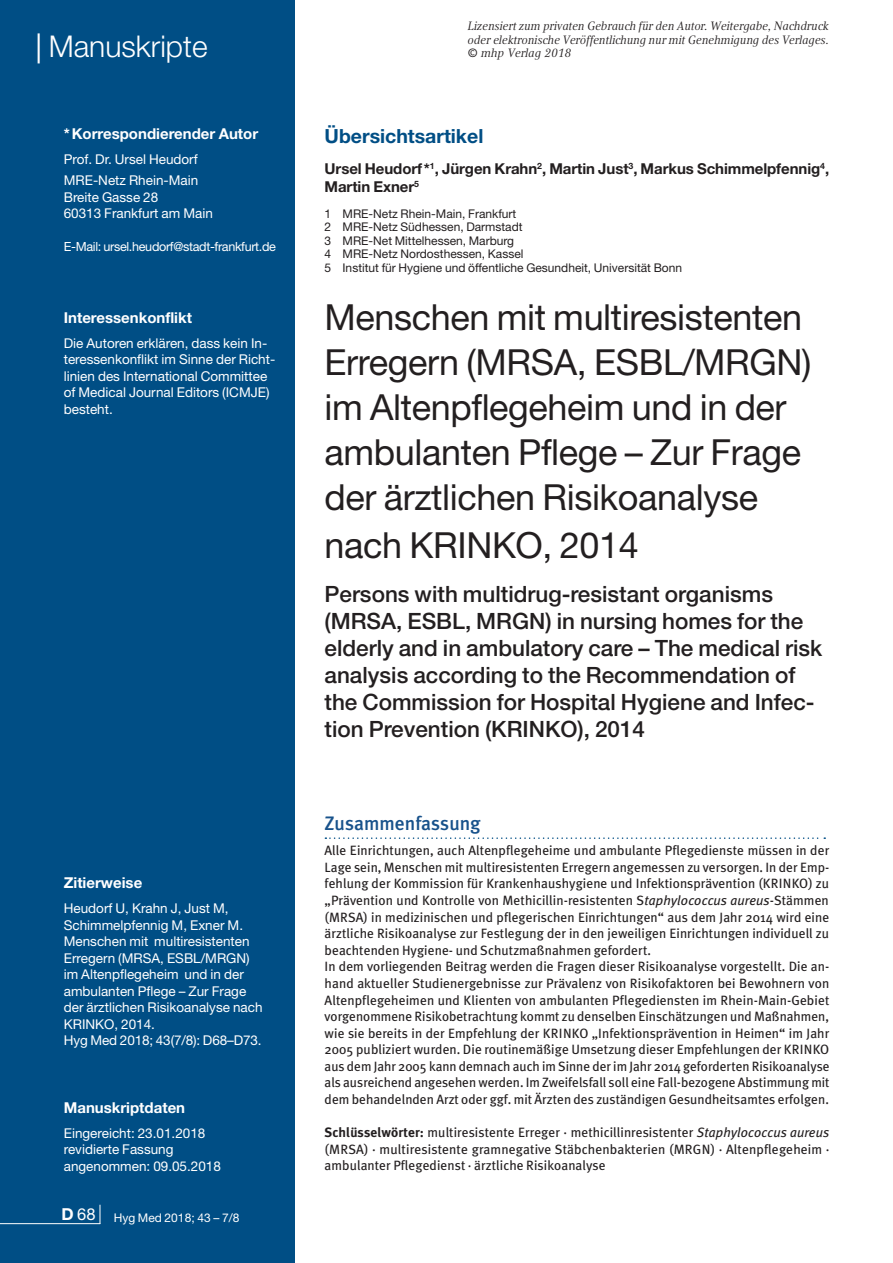
<style>
.page{position:relative;width:893px;height:1263px;background:#fff}
.page>*{position:absolute;margin:0;border:0;box-sizing:border-box;transform-origin:0 0}
.t1{font:36px/45.6px "Helvetica Neue";letter-spacing:-.01em;color:#231f20}
.t2{font:300 30px "Helvetica Neue";color:#fff}
.t3{font:500 22.5px/27px "Helvetica Neue";color:#231f20}
.t4{font:700 19.5px "Helvetica Neue";color:#004e85}
.t5{font:500 19.5px "Meta Plus";color:#18528b}
.t6{font:700 15px/18px "Helvetica Neue";letter-spacing:-.005em;color:#231f20}
.t7{font:700 15px "Helvetica Neue";color:#fff}
.t8{font:13.5px/16.6px "Meta Plus";letter-spacing:.005em;color:#231f20}
.t9{font:13.5px/16.5px "Helvetica Neue";color:#fff}
.t10{font:12.6px "Helvetica Neue";letter-spacing:-.025em;color:#fff}
.t11{font:12px/13.5px "Helvetica Neue";color:#231f20}
.t12{font:italic 12px/13.5px "Compatil Text LT Pro";color:#231f20;text-align:justify}
.t13{font:12px "Helvetica Neue";color:#fff}
.s1{font-weight:400}
.s2{font-style:italic}
.s3{font-weight:700}
</style>
<div class="page">
<div style="left:0;top:0;width:295px;height:1263px;background:#004e85"></div>
<hr style="left:0;top:1223px;width:100px;height:1px;background:#fff">
<svg style="left:100px;top:1205px;width:1px;height:19px"></svg>
<svg style="left:325px;top:837px;width:500px;height:2px"></svg>
<h2 class="t2" style="left:35px;top:28px;width:174px"><span class="s1">|</span> Manuskripte</h2>
<p class="t7" style="left:64px;top:125px;width:196px">*Korrespondierender Autor</p>
<p class="t9" style="left:64px;top:149px;width:136px;line-height:20.7px">Prof. Dr. Ursel Heudorf<br>MRE-Netz Rhein-Main</p>
<p class="t9" style="left:64px;top:188px;width:151px">Breite Gasse 28<br>60313 Frankfurt am Main</p>
<p class="t10" style="left:64px;top:239px;width:214px">E-Mail: ursel.heudorf@stadt-frankfurt.de</p>
<p class="t7" style="left:64px;top:308px;width:130px">Interessenkonflikt</p>
<p class="t9" style="left:64px;top:335px;width:213px">Die Autoren erklären, dass kein In&shy;teressenkonflikt im Sinne der Richt&shy;linien des International Committee of Medical Journal Editors (ICMJE) besteht.</p>
<p class="t7" style="left:64px;top:873px;width:80px">Zitierweise</p>
<p class="t9" style="left:64px;top:900px;width:200px">Heudorf U, Krahn J, Just M,<br>Schimmelpfennig M, Exner M.<br>Menschen mit multiresistenten<br>Erregern (MRSA, ESBL/MRGN) im Altenpflegeheim und in der ambulanten Pflege – Zur Frage der ärztlichen Risikoanalyse nach<br>KRINKO, 2014.<br>Hyg Med 2018; 43(7/8): D68–D73.</p>
<p class="t7" style="left:64px;top:1098px;width:123px">Manuskriptdaten</p>
<p class="t9" style="left:64px;top:1124px;width:159px">Eingereicht: 23.01.2018 revidierte Fassung angenommen: 09.05.2018</p>
<p class="t13" style="left:61px;top:1210px;width:179px"><sup>D</sup> <sup>68</sup> Hyg Med 2018; 43 – 7/8</p>
<p class="t12" style="left:468px;top:19px;width:363px">Lizensiert zum privaten Gebrauch für den Autor. Weitergabe, Nachdruck oder elektronische Veröffentlichung nur mit Genehmigung des Verlages. © mhp Verlag 2018</p>
<h3 class="t4" style="left:325px;top:124px;width:160px">Übersichtsartikel</h3>
<p class="t6" style="left:325px;top:159px;width:506px">Ursel Heudorf *<sup>1</sup>, Jürgen Krahn<sup>2</sup>, Martin Just<sup>3</sup>, Markus Schimmelpfennig<sup>4</sup>,<br>Martin Exner<sup>5</sup></p>
<p class="t11" style="left:325px;top:207px;width:359px">1 MRE-Netz Rhein-Main, Frankfurt<br>2 MRE-Netz Südhessen, Darmstadt<br>3 MRE-Net Mittelhessen, Marburg<br>4 MRE-Netz Nordosthessen, Kassel<br>5 Institut für Hygiene und öffentliche Gesundheit, Universität Bonn</p>
<h1 class="t1" style="left:325px;top:294px;width:488px">Menschen mit multiresistenten<br>Erregern (MRSA, ESBL/MRGN) im Altenpflegeheim und in der ambulanten Pflege – Zur Frage der ärztlichen Risikoanalyse nach KRINKO, 2014</h1>
<p class="t3" style="left:325px;top:581px;width:499px">Persons with multidrug-resistant organisms (MRSA, ESBL, MRGN) in nursing homes for the elderly and in ambulatory care – The medical risk analysis according to the Recommendation of the Commission for Hospital Hygiene and Infec&shy;tion Prevention (KRINKO), 2014</p>
<h3 class="t5" style="left:325px;top:812px;width:158px">Zusammenfassung</h3>
<p class="t8" style="left:325px;top:842px;width:506px">Alle Einrichtungen, auch Altenpflegeheime und ambulante Pflegedienste müssen in der Lage sein, Menschen mit multiresistenten Erregern angemessen zu versorgen. In der Emp&shy;fehlung der Kommission für Krankenhaushygiene und Infektionsprävention (KRINKO) zu „Prävention und Kontrolle von Methicillin-resistenten S<span class="s2">taphylococcus aureus</span>-Stämmen (MRSA) in medizinischen und pflegerischen Einrichtungen“ aus dem Jahr 2014 wird eine ärztliche Risikoanalyse zur Festlegung der in den jeweiligen Einrichtungen individuell zu beachtenden Hygiene- und Schutzmaßnahmen gefordert.<br>In dem vorliegenden Beitrag werden die Fragen dieser Risikoanalyse vorgestellt. Die an&shy;hand aktueller Studienergebnisse zur Prävalenz von Risikofaktoren bei Bewohnern von Altenpflegeheimen und Klienten von ambulanten Pflegediensten im Rhein-Main-Gebiet vorgenommene Risikobetrachtung kommt zu denselben Einschätzungen und Maßnahmen, wie sie bereits in der Empfehlung der KRINKO „Infektionsprävention in Heimen“ im Jahr 2005 publiziert wurden. Die routinemäßige Umsetzung dieser Empfehlungen der KRINKO aus dem Jahr 2005 kann demnach auch im Sinne der im Jahr 2014 geforderten Risikoanalyse als ausreichend angesehen werden. Im Zweifelsfall soll eine Fall-bezogene Abstimmung mit dem behandelnden Arzt oder ggf. mit Ärzten des zuständigen Gesundheitsamtes erfolgen.</p>
<p class="t8" style="left:325px;top:1124px;width:506px;text-align:justify"><span class="s3">Schlüsselwörter:</span> multiresistente Erreger · methicillinresistenter <span class="s2">Staphylococcus aureus </span>(MRSA) · multiresistente gramnegative Stäbchenbakterien (MRGN) · Altenpflegeheim · ambulanter Pflegedienst · ärztliche Risikoanalyse</p>
</div>
